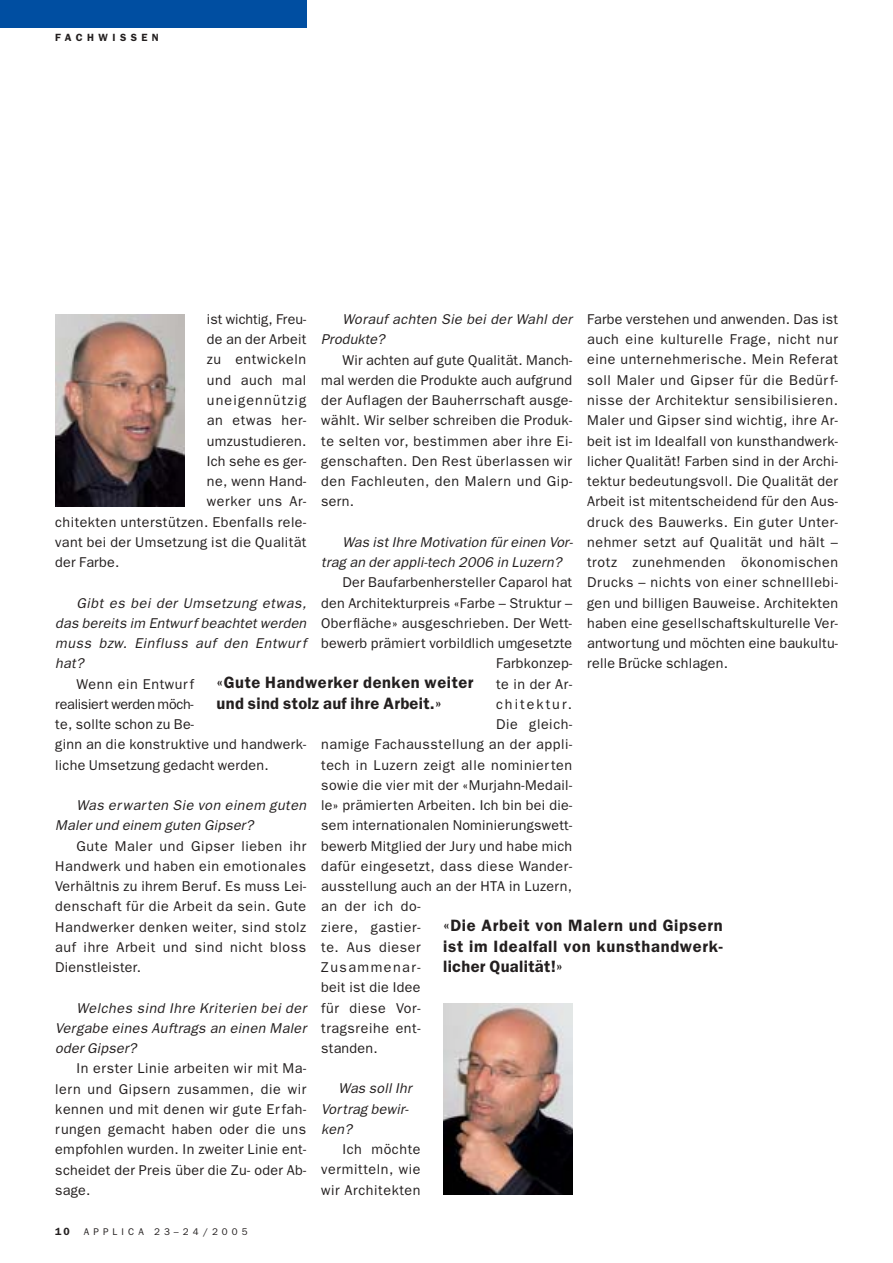
<style>
.page{position:relative;width:893px;height:1263px;background:#fff}
.page>*{position:absolute;margin:0;border:0;box-sizing:border-box;transform-origin:0 0}
.t1{font:600 16.5px/20.2px "Franklin Gothic";letter-spacing:.035em;color:#231f1f}
.t2{font:14.25px/20.2px "Franklin Gothic";letter-spacing:.025em;color:#231f1f;text-align:justify}
.t3{font:italic 14.25px/20.2px "Franklin Gothic";letter-spacing:.02em;color:#231f1f}
.t4{font:14.25px "Franklin Gothic";color:#231f1f}
.t5{font:14.25px "Franklin Gothic";letter-spacing:.08em;color:#231f1f}
.t6{font:14.25px "Franklin Gothic";letter-spacing:.105em;color:#231f1f}
.t7{font:14.25px "Franklin Gothic";letter-spacing:.145em;color:#231f1f}
.t8{font:600 10.5px "Franklin Gothic";letter-spacing:.42em;color:#231f1f}
.t9{font:9.75px "Franklin Gothic";letter-spacing:.42em;color:#231f1f}
.s1{font-weight:600;font-style:normal;font-size:16.5px;color:#fff}
</style>
<div class="page">
<div style="left:0;top:0;width:306px;height:28px;background:#004ea1"></div>
<img style="left:55px;top:315px;width:129px;height:191px">
<img style="left:443px;top:1003px;width:129px;height:192px">
<p class="t8" style="left:55px;top:34px;width:105px">FACHWISSEN</p>
<p class="t3" style="left:321px;top:310px;width:252px;text-indent:21px">Worauf achten Sie bei der Wahl der<br>Produkte?</p>
<p class="t2" style="left:321px;top:351px;width:252px;text-indent:21px">Wir achten auf gute Qualität. Manch&shy;mal werden die Produkte auch aufgrund der Auflagen der Bauherrschaft ausge&shy;wählt. Wir selber schreiben die Produk&shy;te selten vor, bestimmen aber ihre Ei&shy;genschaften. Den Rest überlassen wir den Fachleuten, den Malern und Gip&shy;sern.</p>
<p class="t3" style="left:321px;top:533px;width:253px;text-indent:21px">Was ist Ihre Motivation für einen Vor&shy;trag an der appli-tech 2006 in Luzern?</p>
<p class="t2" style="left:342px;top:573px;width:231px">Der Baufarbenhersteller Caparol hat</p>
<p class="t2" style="left:321px;top:594px;width:252px">den Architekturpreis «Farbe – Struktur –</p>
<p class="t2" style="left:321px;top:614px;width:252px">Oberfläche» ausgeschrieben. Der Wett-</p>
<p class="t2" style="left:321px;top:634px;width:252px">bewerb prämiert vorbildlich umgesetzte</p>
<p class="t2" style="left:496px;top:654px;width:78px">Farbkonzep-</p>
<p class="t2" style="left:496px;top:675px;width:78px">te in der Ar-</p>
<p class="t7" style="left:496px;top:699px;width:78px">chitektur.</p>
<p class="t2" style="left:496px;top:715px;width:78px">Die gleich-</p>
<p class="t2" style="left:321px;top:735px;width:252px">namige Fachausstellung an der appli-</p>
<p class="t2" style="left:321px;top:756px;width:252px">tech in Luzern zeigt alle nominierten</p>
<p class="t2" style="left:321px;top:776px;width:252px">sowie die vier mit der «Murjahn-Medail-</p>
<p class="t2" style="left:321px;top:796px;width:252px">le» prämierten Arbeiten. Ich bin bei die-</p>
<p class="t2" style="left:321px;top:816px;width:252px">sem internationalen Nominierungswett-</p>
<p class="t2" style="left:321px;top:837px;width:252px">bewerb Mitglied der Jury und habe mich</p>
<p class="t2" style="left:321px;top:857px;width:252px">dafür eingesetzt, dass diese Wander-</p>
<p class="t2" style="left:321px;top:877px;width:252px">ausstellung auch an der HTA in Luzern,</p>
<p class="t2" style="left:321px;top:898px;width:101px">an der ich do-</p>
<p class="t2" style="left:321px;top:918px;width:101px">ziere, gastier-</p>
<p class="t2" style="left:321px;top:938px;width:101px">te. Aus dieser</p>
<p class="t6" style="left:321px;top:962px;width:101px">Zusammenar-</p>
<p class="t2" style="left:321px;top:979px;width:101px">beit ist die Idee</p>
<p class="t2" style="left:321px;top:999px;width:101px">für diese Vor-</p>
<p class="t2" style="left:321px;top:1019px;width:101px">tragsreihe ent-</p>
<p class="t2" style="left:321px;top:1039px;width:58px">standen.</p>
<p class="t3" style="left:321px;top:1080px;width:92px"><span class="s1">vo</span>Was soll Ihr<br>Vortrag bewir&shy;ken?</p>
<p class="t2" style="left:321px;top:1140px;width:101px;text-indent:21px">Ich möchte vermitteln, wie wir Architekten</p>
<p class="t4" style="left:207px;top:314px;width:101px">ist wichtig, Freu-</p>
<p class="t2" style="left:207px;top:330px;width:101px">de an der Arbeit</p>
<p class="t2" style="left:207px;top:351px;width:101px">zu entwickeln</p>
<p class="t2" style="left:207px;top:371px;width:101px">und auch mal</p>
<p class="t5" style="left:207px;top:395px;width:101px">uneigennützig</p>
<p class="t2" style="left:207px;top:411px;width:101px">an etwas her-</p>
<p class="t2" style="left:207px;top:432px;width:101px">umzustudieren.</p>
<p class="t2" style="left:207px;top:452px;width:101px">Ich sehe es ger-</p>
<p class="t2" style="left:207px;top:472px;width:101px">ne, wenn Hand-</p>
<p class="t2" style="left:207px;top:492px;width:101px">werker uns Ar-</p>
<p class="t2" style="left:55px;top:513px;width:252px">chitekten unterstützen. Ebenfalls rele-</p>
<p class="t2" style="left:55px;top:533px;width:252px">vant bei der Umsetzung ist die Qualität</p>
<p class="t2" style="left:55px;top:553px;width:65px">der Farbe.</p>
<p class="t3" style="left:55px;top:594px;width:252px;text-align:justify;text-indent:21px">Gibt es bei der Umsetzung etwas, das bereits im Entwurf beachtet werden muss bzw. Einfluss auf den Entwurf hat?</p>
<p class="t2" style="left:55px;top:675px;width:252px;text-align:left;text-indent:21px">Wenn ein Entwurf<br>realisiert werden möch-<br>te, sollte schon zu Be-<br>ginn an die konstruktive und handwerk&shy;liche Umsetzung gedacht werden.</p>
<p class="t3" style="left:55px;top:796px;width:252px;text-indent:21px">Was erwarten Sie von einem guten<br>Maler und einem guten Gipser?</p>
<p class="t2" style="left:55px;top:837px;width:252px;text-indent:21px">Gute Maler und Gipser lieben ihr Handwerk und haben ein emotionales Verhältnis zu ihrem Beruf. Es muss Lei&shy;denschaft für die Arbeit da sein. Gute Handwerker denken weiter, sind stolz auf ihre Arbeit und sind nicht bloss Dienstleister.</p>
<p class="t3" style="left:55px;top:999px;width:252px;text-align:justify;text-indent:21px">Welches sind Ihre Kriterien bei der Vergabe eines Auftrags an einen Maler oder Gipser?</p>
<p class="t2" style="left:55px;top:1059px;width:252px;text-indent:21px">In erster Linie arbeiten wir mit Ma&shy;lern und Gipsern zusammen, die wir kennen und mit denen wir gute Erfah&shy;rungen gemacht haben oder die uns empfohlen wurden. In zweiter Linie ent&shy;scheidet der Preis über die Zu- oder Ab&shy;sage.</p>
<p class="t2" style="left:587px;top:310px;width:252px">Farbe verstehen und anwenden. Das ist auch eine kulturelle Frage, nicht nur eine unternehmerische. Mein Referat soll Maler und Gipser für die Bedürf&shy;nisse der Architektur sensibilisieren.<br>Maler und Gipser sind wichtig, ihre Ar&shy;beit ist im Idealfall von kunsthandwerk&shy;licher Qualität! Farben sind in der Archi&shy;tektur bedeutungsvoll. Die Qualität der Arbeit ist mitentscheidend für den Aus&shy;druck des Bauwerks. Ein guter Unter&shy;nehmer setzt auf Qualität und hält – trotz zunehmenden ökonomischen Drucks – nichts von einer schnelllebi&shy;gen und billigen Bauweise. Architekten haben eine gesellschaftskulturelle Ver&shy;antwortung und möchten eine baukultu&shy;relle Brücke schlagen.</p>
<p class="t1" style="left:216px;top:674px;width:258px">«Gute Handwerker denken weiter und sind stolz auf ihre Arbeit.»</p>
<p class="t1" style="left:443px;top:917px;width:281px;text-align:justify">«Die Arbeit von Malern und Gipsern ist im Idealfall von kunsthandwerk&shy;licher Qualität!»</p>
<p class="t8" style="left:55px;top:1228px;width:16px">10</p>
<p class="t9" style="left:84px;top:1229px;width:165px">APPLICA 23–24/2005</p>
</div>
